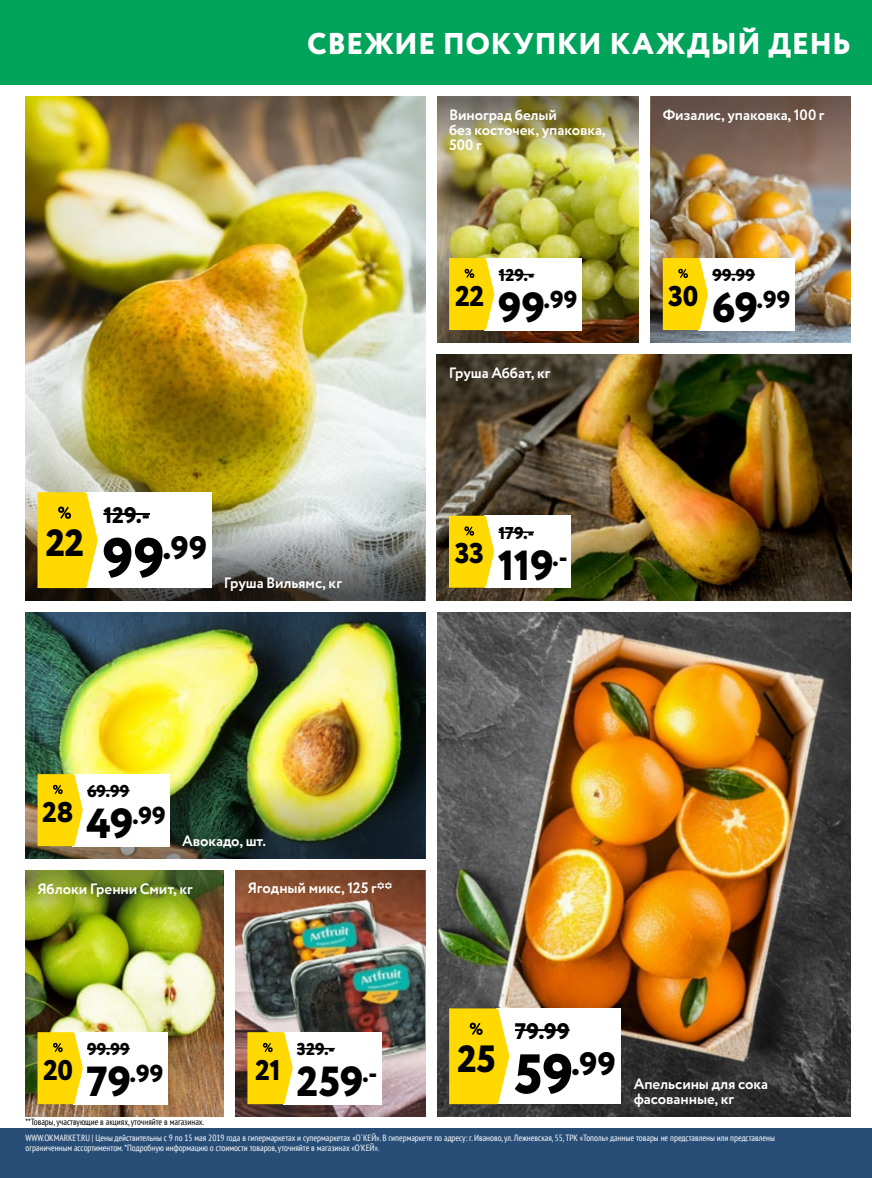
<style>
.page{position:relative;width:872px;height:1178px;background:#fff}
.page>*{position:absolute;margin:0;border:0;box-sizing:border-box;transform-origin:0 0}
.t1{font:800 42px "Circe";letter-spacing:-.005em;color:#000}
.t2{font:800 37.95px "Circe";color:#000}
.t3{font:800 32.4px "Circe";color:#000}
.t4{font:800 30px "Circe";letter-spacing:.015em;color:#fff}
.t5{font:800 28.5px "Circe";letter-spacing:-.015em;color:#000}
.t6{font:800 24.45px "Circe";letter-spacing:.01em;color:#000}
.t7{font:800 22.5px "Circe";color:#000}
.t8{font:800 17.1px "Circe";letter-spacing:.005em;color:#000}
.t9{font:700 15px/15px "Circe";letter-spacing:-.005em;color:#fff}
.t10{font:condensed 9px/10.5px "PT Sans";color:#fff}
.t11{font:condensed 9px "PT Sans";color:#000}
.s1{font-size:55.5px}
.s2{font-size:42px}
</style>
<div class="page">
<img style="left:26px;top:96px;width:399px;height:408px">
<img style="left:437px;top:612px;width:413px;height:504px">
<img style="left:26px;top:930px;width:197px;height:186px">
<img style="left:651px;top:180px;width:199px;height:162px">
<img style="left:437px;top:168px;width:202px;height:174px">
<img style="left:437px;top:354px;width:414px;height:246px">
<img style="left:26px;top:612px;width:399px;height:150px">
<svg style="left:26px;top:504px;width:399px;height:96px;background:#7e7f7a"></svg>
<svg style="left:651px;top:96px;width:199px;height:84px;background:#7f6554"></svg>
<img style="left:437px;top:96px;width:202px;height:72px">
<div style="left:484px;top:516px;width:87px;height:72px;background:#fff"></div>
<hr style="left:498px;top:531px;width:36px;height:2px;background:#000">
<svg style="left:449px;top:516px;width:45px;height:72px;background:#fbd816"></svg>
<img style="left:26px;top:762px;width:399px;height:96px">
<img style="left:26px;top:870px;width:197px;height:60px">
<img style="left:235px;top:960px;width:190px;height:156px">
<svg style="left:235px;top:870px;width:190px;height:90px;background:#874e33"></svg>
<img style="left:239px;top:897px;width:149px;height:126px">
<img style="left:287px;top:940px;width:138px;height:128px">
<div style="left:0;top:1128px;width:872px;height:50px;background:#284e78"></div>
<div style="left:496px;top:1008px;width:125px;height:96px;background:#fff"></div>
<hr style="left:515px;top:1029px;width:54px;height:2px;background:#000">
<svg style="left:449px;top:1008px;width:60px;height:96px;background:#fad816"></svg>
<div style="left:85px;top:492px;width:127px;height:96px;background:#fff"></div>
<hr style="left:103px;top:513px;width:47px;height:2px;background:#000">
<svg style="left:38px;top:492px;width:60px;height:96px;background:#fbd919"></svg>
<div style="left:484px;top:258px;width:97px;height:72px;background:#fff"></div>
<hr style="left:498px;top:274px;width:36px;height:1px;background:#000">
<svg style="left:449px;top:258px;width:45px;height:72px;background:#fbd815"></svg>
<div style="left:73px;top:1032px;width:94px;height:72px;background:#fff"></div>
<hr style="left:87px;top:1048px;width:43px;height:1px;background:#000">
<svg style="left:38px;top:1032px;width:45px;height:72px;background:#fbd919"></svg>
<div style="left:698px;top:258px;width:96px;height:72px;background:#fff"></div>
<hr style="left:712px;top:274px;width:43px;height:1px;background:#000">
<svg style="left:663px;top:258px;width:45px;height:72px;background:#fbd917"></svg>
<div style="left:283px;top:1032px;width:98px;height:72px;background:#fff"></div>
<hr style="left:297px;top:1048px;width:38px;height:1px;background:#000">
<svg style="left:247px;top:1032px;width:46px;height:72px;background:#f9d819"></svg>
<div style="left:73px;top:774px;width:97px;height:72px;background:#fff"></div>
<hr style="left:87px;top:790px;width:43px;height:1px;background:#000">
<svg style="left:38px;top:774px;width:45px;height:72px;background:#fbd919"></svg>
<div style="left:0;top:0;width:872px;height:84px;background:#00a35a"></div>
<h3 class="t4" style="left:307px;top:23px;width:545px">СВЕЖИЕ ПОКУПКИ КАЖДЫЙ ДЕНЬ</h3>
<h2 class="t2" style="left:45px;top:517px;width:40px">22</h2>
<h3 class="t7" style="left:103px;top:500px;width:48px">129.-</h3>
<h3 class="t3" style="left:103px;top:526px;width:106px"><span class="s1">99</span>.99</h3>
<h3 class="t9" style="left:224px;top:576px;width:120px">Груша Вильямс, кг</h3>
<h3 class="t9" style="left:449px;top:108px;width:158px">Виноград белый<br>без косточек, упаковка,<br>500 г</h3>
<h3 class="t9" style="left:663px;top:108px;width:163px">Физалис, упаковка, 100 г</h3>
<h3 class="t8" style="left:498px;top:264px;width:37px">129.-</h3>
<h3 class="t8" style="left:712px;top:264px;width:44px">99.99</h3>
<h3 class="t5" style="left:455px;top:277px;width:31px">22</h3>
<h3 class="t6" style="left:498px;top:283px;width:81px"><span class="s2">99</span>.99</h3>
<h3 class="t5" style="left:668px;top:277px;width:32px">30</h3>
<h3 class="t6" style="left:711px;top:283px;width:80px"><span class="s2">69</span>.99</h3>
<h3 class="t9" style="left:449px;top:366px;width:103px">Груша Аббат, кг</h3>
<h3 class="t5" style="left:455px;top:534px;width:31px">33</h3>
<h3 class="t8" style="left:498px;top:521px;width:37px">179.-</h3>
<h1 class="t1" style="left:498px;top:537px;width:71px">119<sup>.-</sup></h1>
<h3 class="t5" style="left:42px;top:793px;width:33px">28</h3>
<h3 class="t8" style="left:87px;top:780px;width:44px">69.99</h3>
<h3 class="t6" style="left:86px;top:799px;width:81px"><span class="s2">49</span>.99</h3>
<h3 class="t9" style="left:182px;top:834px;width:85px">Авокадо, шт.</h3>
<h3 class="t9" style="left:38px;top:882px;width:157px">Яблоки Гренни Смит, кг</h3>
<h3 class="t9" style="left:248px;top:881px;width:146px">Ягодный микс, 125 г**</h3>
<h3 class="t5" style="left:43px;top:1051px;width:31px">20</h3>
<h3 class="t8" style="left:87px;top:1038px;width:44px">99.99</h3>
<h3 class="t6" style="left:86px;top:1057px;width:79px"><span class="s2">79</span>.99</h3>
<h3 class="t5" style="left:255px;top:1051px;width:27px">21</h3>
<h3 class="t8" style="left:297px;top:1038px;width:39px">329.-</h3>
<h1 class="t1" style="left:296px;top:1053px;width:82px">259<sup>.-</sup></h1>
<h2 class="t2" style="left:457px;top:1033px;width:40px">25</h2>
<h3 class="t7" style="left:515px;top:1016px;width:56px">79.99</h3>
<h3 class="t3" style="left:514px;top:1042px;width:103px"><span class="s1">59</span>.99</h3>
<h3 class="t9" style="left:633px;top:1077px;width:136px">Апельсины для сока фасованные, кг</h3>
<p class="t11" style="left:26px;top:1116px;width:180px">**Товары, участвующие в акциях, уточняйте в магазинах.</p>
<p class="t10" style="left:26px;top:1132px;width:751px">WWW.OKMARKET.RU | Цены действительны с 9 по 15 мая 2019 года в гипермаркетах и супермаркетах «О´КЕЙ». В гипермаркете по адресу: г. Иваново, ул. Лежневская, 55, ТРК «Тополь» данные товары не представлены или представлены ограниченным ассортиментом. *Подробную информацию о стоимости товаров, уточняйте в магазинах «О'КЕЙ».</p>
</div>
